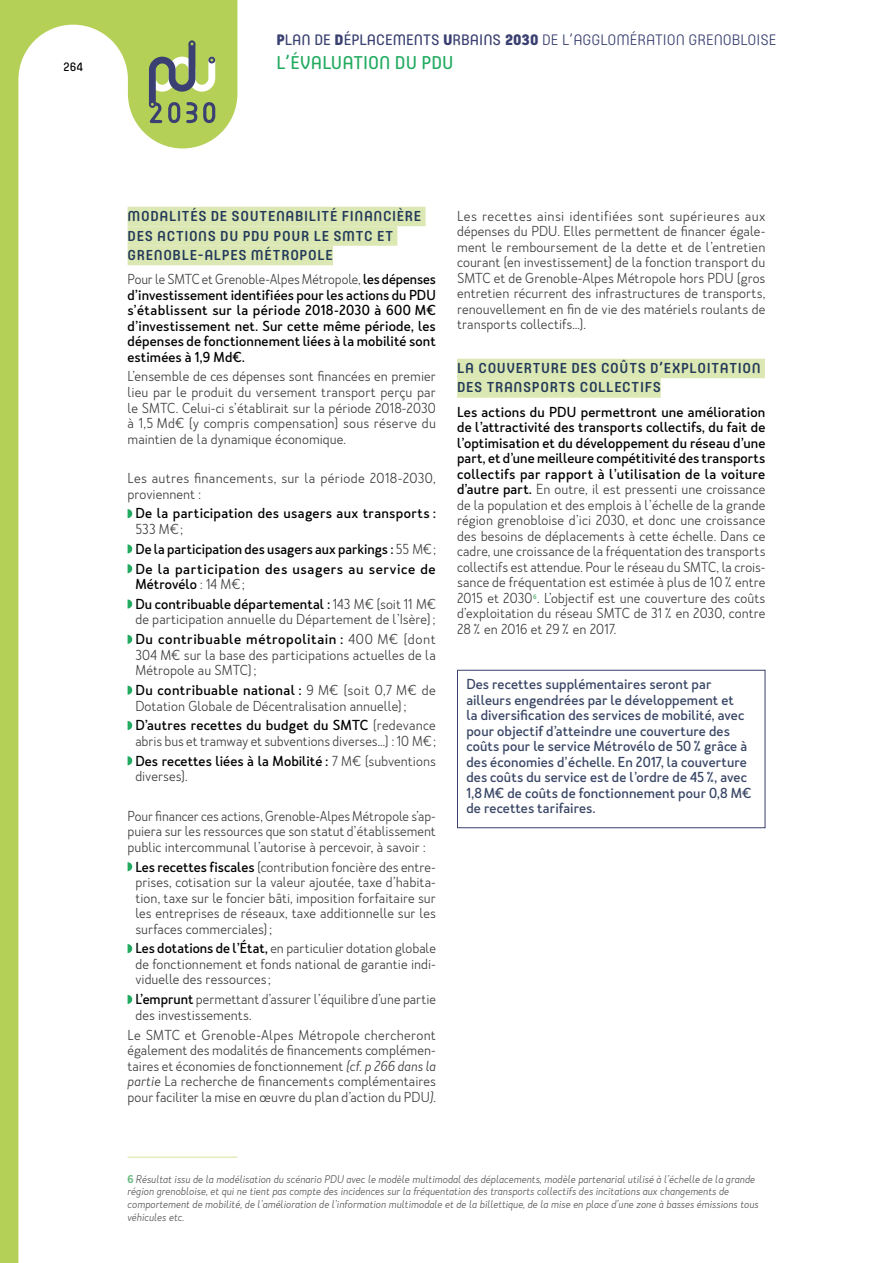
<style>
.page{position:relative;width:893px;height:1263px;background:#fff}
.page>*{position:absolute;margin:0;border:0;box-sizing:border-box;transform-origin:0 0}
.t1{font:18.3px "Core Mellow 45";color:#21aa60}
.t2{font:300 15px "Core Mellow 35";color:#3a4071}
.t3{font:500 14.25px/19.5px "Core Mellow 55";letter-spacing:.045em;color:#233a5a}
.t4{font:300 13.5px/15.5px "Merlo Neue";letter-spacing:.005em;color:#3c3c3b;text-align:justify}
.t5{font:500 13.5px/15.6px "Merlo Neue";letter-spacing:.01em;color:#000}
.t6{font:500 13.5px/15.5px "Merlo Neue";letter-spacing:.005em;color:#394665}
.t7{font:12px "Core Mellow 45";color:#000}
.t8{font:italic 300 10.5px/12.6px "Merlo Neue";color:#575756}
.s1{font-family:"Core Mellow 75";font-weight:800}
.s2{font-family:"Core Mellow 45";font-weight:400}
.s3{font-weight:300;color:#3c3c3b}
.s4{font-weight:500;color:#000}
.s5{font-style:italic}
.s6{font-weight:600;font-style:normal;color:#6aba80}
</style>
<div class="page">
<svg style="left:0;top:0;width:237px;height:1263px"></svg>
<svg style="left:145px;top:37px;width:74px;height:88px;background:#9db16a"></svg>
<div style="left:457px;top:670px;width:308px;height:158px;border:1px solid #3a4071"></div>
<div style="left:128px;top:207px;width:298px;height:19px;background:#dce8b3"></div>
<div style="left:128px;top:226px;width:269px;height:20px;background:#dce8b3"></div>
<div style="left:128px;top:246px;width:205px;height:19px;background:#dce8b3"></div>
<svg style="left:128px;top:509px;width:4px;height:9px"></svg>
<svg style="left:128px;top:544px;width:4px;height:10px"></svg>
<svg style="left:128px;top:564px;width:4px;height:9px"></svg>
<svg style="left:128px;top:599px;width:4px;height:10px"></svg>
<svg style="left:128px;top:635px;width:4px;height:9px"></svg>
<svg style="left:128px;top:686px;width:4px;height:9px"></svg>
<svg style="left:128px;top:721px;width:4px;height:9px"></svg>
<svg style="left:128px;top:756px;width:4px;height:10px"></svg>
<svg style="left:128px;top:862px;width:4px;height:9px"></svg>
<svg style="left:128px;top:944px;width:4px;height:9px"></svg>
<svg style="left:128px;top:995px;width:4px;height:9px"></svg>
<div style="left:457px;top:359px;width:308px;height:19px;background:#dce8b3"></div>
<div style="left:457px;top:378px;width:204px;height:20px;background:#dce8b3"></div>
<hr style="left:128px;top:1156px;width:109px;height:2px;background:#b5d057">
<p class="t2" style="left:276px;top:28px;width:501px"><span class="s1">P</span><span class="s2">LAN DE</span> <span class="s1">D</span><span class="s2">ÉPLACEMENTS</span> <span class="s1">U</span><span class="s2">RBAINS</span> <span class="s1">2030</span> DE L’AGGLOMÉRATION GRENOBLOISE</p>
<p class="t7" style="left:63px;top:58px;width:21px">264</p>
<h1 class="t1" style="left:276px;top:48px;width:179px">L’ÉVALUATION DU PDU</h1>
<p class="t3" style="left:128px;top:206px;width:295px">MODALITÉS DE SOUTENABILITÉ FINANCIÈRE<br>DES ACTIONS DU PDU POUR LE SMTC ET<br>GRENOBLE-ALPES MÉTROPOLE</p>
<p class="t5" style="left:128px;top:271px;width:310px;text-align:justify"><span class="s3">Pour le SMTC et Grenoble-Alpes Métropole,</span> les dépenses d’investissement identifiées pour les actions du PDU s’établissent sur la période 2018-2030 à 600 M€ d’investissement net. Sur cette même période, les dépenses de fonctionnement liées à la mobilité sont estimées à 1,9 Md€.</p>
<p class="t4" style="left:128px;top:369px;width:310px">L’ensemble de ces dépenses sont financées en premier lieu par le produit du versement transport perçu par le SMTC. Celui-ci s’établirait sur la période 2018-2030 à 1,5 Md€ (y compris compensation) sous réserve du maintien de la dynamique économique.</p>
<p class="t4" style="left:128px;top:471px;width:310px">Les autres financements, sur la période 2018-2030, proviennent :</p>
<p class="t5" style="left:135px;top:506px;width:302px">De la participation des usagers aux transports :</p>
<p class="t5" style="left:135px;top:519px;width:302px;line-height:19.8px"><span class="s3">533 M€;<br></span>De la participation des usagers aux parkings : <span class="s3">55 M€;<br></span>De la participation des usagers au service de</p>
<p class="t5" style="left:135px;top:574px;width:302px;line-height:19.8px">Métrovélo <span class="s3">: 14 M€;<br></span>Du contribuable départemental : <span class="s3">143 M€ (soit 11 M€</span></p>
<p class="t4" style="left:135px;top:610px;width:302px;line-height:19.8px">de participation annuelle du Département de l’Isère);<br><span class="s4">Du contribuable métropolitain :</span> 400 M€ (dont</p>
<p class="t4" style="left:135px;top:647px;width:302px">304 M€ sur la base des participations actuelles de la<br>Métropole au SMTC);</p>
<p class="t4" style="left:135px;top:682px;width:302px"><span class="s4">Du contribuable national :</span> 9 M€ (soit 0,7 M€ de<br>Dotation Globale de Décentralisation annuelle);</p>
<p class="t4" style="left:135px;top:718px;width:302px"><span class="s4">D’autres recettes du budget du SMTC</span> (redevance abris bus et tramway et subventions diverses…) : 10 M€;</p>
<p class="t5" style="left:135px;top:753px;width:302px">Des recettes liées à la Mobilité : <span class="s3">7 M€ (subventions diverses).</span></p>
<p class="t4" style="left:128px;top:808px;width:310px">Pour financer ces actions, Grenoble-Alpes Métropole s’ap&shy;puiera sur les ressources que son statut d’établissement public intercommunal l’autorise à percevoir, à savoir :</p>
<p class="t4" style="left:135px;top:859px;width:302px"><span class="s4">Les recettes fiscales</span> (contribution foncière des entre&shy;prises, cotisation sur la valeur ajoutée, taxe d’habita&shy;tion, taxe sur le foncier bâti, imposition forfaitaire sur les entreprises de réseaux, taxe additionnelle sur les surfaces commerciales);</p>
<p class="t4" style="left:135px;top:941px;width:302px"><span class="s4">Les dotations de l’État,</span> en particulier dotation globale de fonctionnement et fonds national de garantie indi&shy;viduelle des ressources ;</p>
<p class="t4" style="left:135px;top:992px;width:302px"><span class="s4">L’emprunt</span> permettant d’assurer l’équilibre d’une partie des investissements.</p>
<p class="t4" style="left:128px;top:1027px;width:310px">Le SMTC et Grenoble-Alpes Métropole chercheront également des modalités de financements complémen&shy;taires et économies de fonctionnement <span class="s5">(cf. p 266 dans la partie</span> La recherche de financements complémentaires pour faciliter la mise en œuvre du plan d’action du PDU<span class="s5">)</span>.</p>
<p class="t4" style="left:457px;top:208px;width:310px">Les recettes ainsi identifiées sont supérieures aux dépenses du PDU. Elles permettent de financer égale&shy;ment le remboursement de la dette et de l’entretien courant (en investissement) de la fonction transport du SMTC et de Grenoble-Alpes Métropole hors PDU (gros entretien récurrent des infrastructures de transports, renouvellement en fin de vie des matériels roulants de transports collectifs…).</p>
<p class="t3" style="left:457px;top:357px;width:305px">LA COUVERTURE DES COÛTS D’EXPLOITATION<br>DES TRANSPORTS COLLECTIFS</p>
<p class="t4" style="left:457px;top:404px;width:310px"><span class="s4">Les actions du PDU permettront une amélioration de l’attractivité des transports collectifs, du fait de l’optimisation et du développement du réseau d’une part, et d’une meilleure compétitivité des transports collectifs par rapport à l’utilisation de la voiture d’autre part.</span> En outre, il est pressenti une croissance de la population et des emplois à l’échelle de la grande région grenobloise d’ici 2030, et donc une croissance des besoins de déplacements à cette échelle. Dans ce cadre, une croissance de la fréquentation des transports collectifs est attendue. Pour le réseau du SMTC, la crois&shy;sance de fréquentation est estimée à plus de 10% entre 2015 et 2030<sup>6</sup>. L’objectif est une couverture des coûts d’exploitation du réseau SMTC de 31% en 2030, contre 28% en 2016 et 29% en 2017.</p>
<p class="t6" style="left:466px;top:677px;width:287px">Des recettes supplémentaires seront par ailleurs engendrées par le développement et<br>la diversification des services de mobilité, avec pour objectif d’atteindre une couverture des coûts pour le service Métrovélo de 50% grâce à des économies d’échelle. En 2017, la couverture des coûts du service est de l’ordre de 45%, avec 1,8M€ de coûts de fonctionnement pour 0,8 M€ de recettes tarifaires.</p>
<p class="t8" style="left:128px;top:1173px;width:633px"><span class="s6">6</span> Résultat issu de la modélisation du scénario PDU avec le modèle multimodal des déplacements, modèle partenarial utilisé à l’échelle de la grande région grenobloise, et qui ne tient pas compte des incidences sur la fréquentation des transports collectifs des incitations aux changements de comportement de mobilité, de l’amélioration de l’information multimodale et de la billettique, de la mise en place d’une zone à basses émissions tous véhicules etc.</p>
</div>
